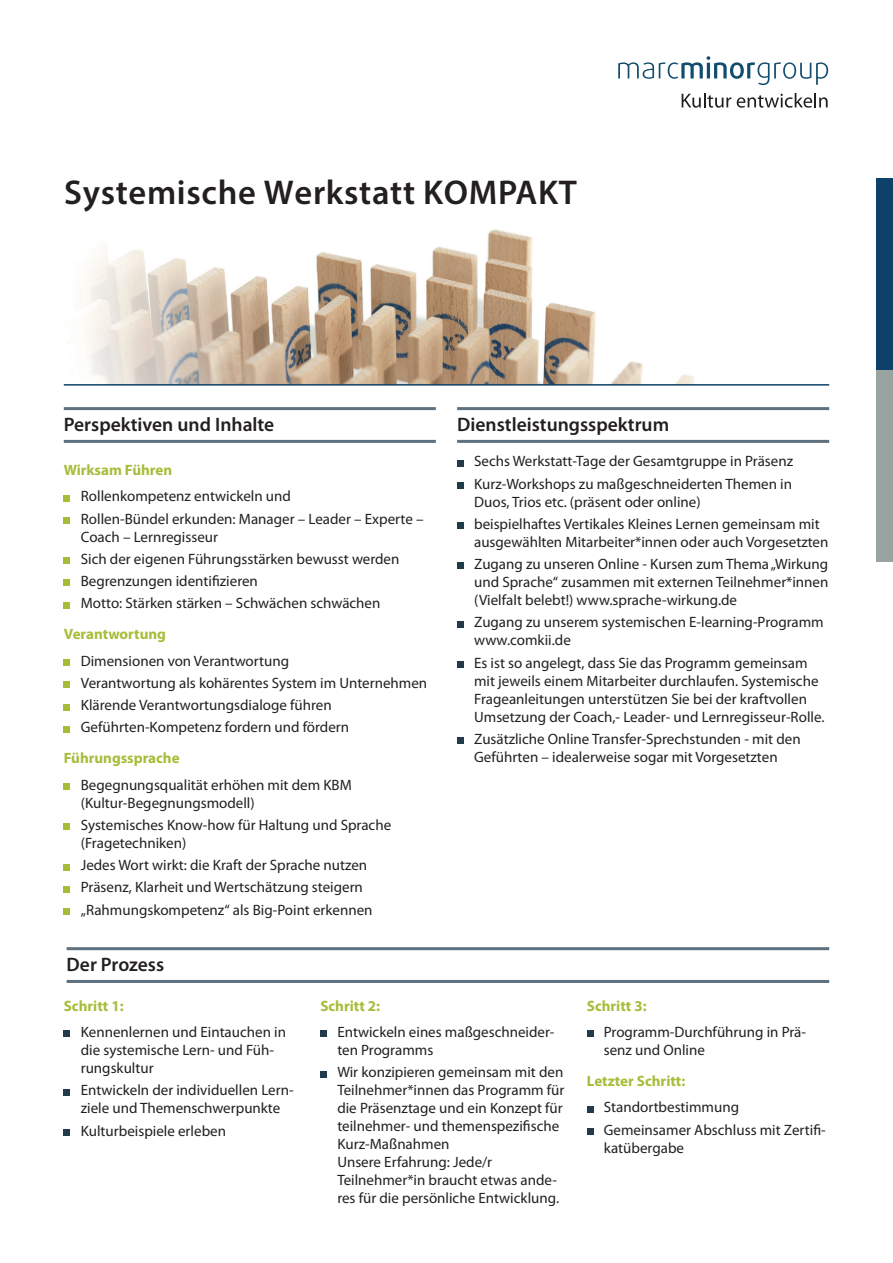
<style>
.page{position:relative;width:893px;height:1263px;background:#fff}
.page>*{position:absolute;margin:0;border:0;box-sizing:border-box;transform-origin:0 0}
.t1{font:600 34.5px "Myriad Pro";letter-spacing:.02em;color:#231f20}
.t2{font:600 19.5px "Myriad Pro";color:#231f20}
.t3{font:15px/18px "Myriad Pro";color:#231f20}
.t4{font:700 15px "Myriad Pro";color:#a7bd39}
</style>
<div class="page">
<div style="left:876px;top:179px;width:17px;height:191px;background:#0e4168"></div>
<div style="left:876px;top:370px;width:17px;height:191px;background:#99a3a0"></div>
<img style="left:80px;top:229px;width:615px;height:155px">
<hr style="left:64px;top:384px;width:765px;height:2px;background:#0e4168">
<hr style="left:64px;top:407px;width:372px;height:3px;background:#5d7180">
<hr style="left:64px;top:440px;width:372px;height:3px;background:#5d7180">
<svg style="left:64px;top:495px;width:6px;height:6px"></svg>
<div style="left:64px;top:517px;width:6px;height:7px;background:#a7bd39"></div>
<div style="left:64px;top:557px;width:6px;height:7px;background:#a7bd39"></div>
<svg style="left:64px;top:580px;width:6px;height:6px"></svg>
<svg style="left:64px;top:602px;width:6px;height:6px"></svg>
<div style="left:64px;top:659px;width:6px;height:7px;background:#a7bd39"></div>
<div style="left:64px;top:681px;width:6px;height:7px;background:#a7bd39"></div>
<svg style="left:64px;top:704px;width:6px;height:6px"></svg>
<svg style="left:64px;top:726px;width:6px;height:6px"></svg>
<div style="left:64px;top:783px;width:6px;height:7px;background:#a7bd39"></div>
<div style="left:64px;top:823px;width:6px;height:7px;background:#a7bd39"></div>
<svg style="left:64px;top:864px;width:6px;height:6px"></svg>
<svg style="left:64px;top:886px;width:6px;height:6px"></svg>
<div style="left:64px;top:908px;width:6px;height:7px;background:#a7bd39"></div>
<hr style="left:457px;top:407px;width:372px;height:3px;background:#5d7180">
<hr style="left:457px;top:440px;width:372px;height:3px;background:#5d7180">
<svg style="left:457px;top:460px;width:6px;height:6px"></svg>
<div style="left:457px;top:482px;width:6px;height:7px;background:#223b4b"></div>
<div style="left:457px;top:522px;width:6px;height:7px;background:#223b4b"></div>
<svg style="left:457px;top:563px;width:6px;height:6px"></svg>
<svg style="left:457px;top:621px;width:6px;height:6px"></svg>
<div style="left:457px;top:661px;width:6px;height:7px;background:#223b4b"></div>
<div style="left:457px;top:737px;width:6px;height:7px;background:#223b4b"></div>
<svg style="left:64px;top:1031px;width:6px;height:6px"></svg>
<svg style="left:64px;top:1089px;width:6px;height:6px"></svg>
<svg style="left:64px;top:1129px;width:6px;height:6px"></svg>
<div style="left:320px;top:1031px;width:7px;height:6px;background:#223b4b"></div>
<div style="left:320px;top:1071px;width:7px;height:6px;background:#223b4b"></div>
<svg style="left:587px;top:1031px;width:6px;height:6px"></svg>
<svg style="left:587px;top:1106px;width:6px;height:6px"></svg>
<svg style="left:587px;top:1128px;width:6px;height:6px"></svg>
<hr style="left:67px;top:947px;width:762px;height:3px;background:#5d7180">
<hr style="left:67px;top:980px;width:762px;height:3px;background:#5d7180">
<svg style="left:618px;top:56px;width:210px;height:29px"></svg>
<svg style="left:682px;top:93px;width:49px;height:15px"></svg>
<svg style="left:737px;top:93px;width:91px;height:15px"></svg>
<h1 class="t1" style="left:64px;top:171px;width:514px">Systemische Werkstatt KOMPAKT</h1>
<h2 class="t2" style="left:64px;top:412px;width:212px">Perspektiven und Inhalte</h2>
<p class="t4" style="left:64px;top:460px;width:110px">Wirksam Führen</p>
<p class="t3" style="left:81px;top:485px;width:344px;line-height:22.2px">Rollenkompetenz entwickeln und<br>Rollen-Bündel erkunden: Manager – Leader – Experte –</p>
<p class="t3" style="left:81px;top:525px;width:320px;line-height:22.2px">Coach – Lernregisseur<br>Sich der eigenen Führungsstärken bewusst werden Begrenzungen identifizieren<br>Motto: Stärken stärken – Schwächen schwächen</p>
<p class="t4" style="left:64px;top:624px;width:104px">Verantwortung</p>
<p class="t3" style="left:81px;top:649px;width:348px;line-height:22.2px">Dimensionen von Verantwortung<br>Verantwortung als kohärentes System im Unternehmen Klärende Verantwortungsdialoge führen Geführten-Kompetenz fordern und fördern</p>
<p class="t4" style="left:64px;top:748px;width:117px">Führungssprache</p>
<p class="t3" style="left:81px;top:775px;width:272px">Begegnungsqualität erhöhen mit dem KBM (Kultur-Begegnungsmodell)</p>
<p class="t3" style="left:81px;top:816px;width:312px">Systemisches Know-how für Haltung und Sprache (Fragetechniken)</p>
<p class="t3" style="left:81px;top:854px;width:293px;line-height:22.2px">Jedes Wort wirkt: die Kraft der Sprache nutzen<br>Präsenz, Klarheit und Wertschätzung steigern „Rahmungskompetenz“ als Big-Point erkennen</p>
<h2 class="t2" style="left:67px;top:952px;width:99px">Der Prozess</h2>
<h2 class="t2" style="left:457px;top:412px;width:214px">Dienstleistungsspektrum</h2>
<p class="t3" style="left:474px;top:450px;width:321px;line-height:22.2px">Sechs Werkstatt-Tage der Gesamtgruppe in Präsenz<br>Kurz-Workshops zu maßgeschneiderten Themen in</p>
<p class="t3" style="left:474px;top:490px;width:347px;line-height:22.2px">Duos, Trios etc. (präsent oder online)<br>beispielhaftes Vertikales Kleines Lernen gemeinsam mit</p>
<p class="t3" style="left:474px;top:530px;width:356px;line-height:22.2px">ausgewählten Mitarbeiter*innen oder auch Vorgesetzten<br>Zugang zu unseren Online - Kursen zum Thema „Wirkung</p>
<p class="t3" style="left:474px;top:573px;width:356px">und Sprache“ zusammen mit externen Teilnehmer*innen (Vielfalt belebt!) www.sprache-wirkung.de</p>
<p class="t3" style="left:474px;top:613px;width:351px">Zugang zu unserem systemischen E-learning-Programm www.comkii.de</p>
<p class="t3" style="left:474px;top:653px;width:352px">Es ist so angelegt, dass Sie das Programm gemeinsam mit jeweils einem Mitarbeiter durchlaufen. Systemische Frageanleitungen unterstützen Sie bei der kraftvollen Umsetzung der Coach,- Leader- und Lernregisseur-Rolle.</p>
<p class="t3" style="left:474px;top:730px;width:328px">Zusätzliche Online Transfer-Sprechstunden - mit den<br>Geführten – idealerweise sogar mit Vorgesetzten</p>
<p class="t4" style="left:64px;top:996px;width:61px">Schritt 1:</p>
<p class="t3" style="left:81px;top:1023px;width:207px">Kennenlernen und Eintauchen in die systemische Lern- und Füh&shy;rungskultur</p>
<p class="t3" style="left:81px;top:1081px;width:214px">Entwickeln der individuellen Lern&shy;ziele und Themenschwerpunkte</p>
<p class="t3" style="left:81px;top:1121px;width:147px">Kulturbeispiele erleben</p>
<p class="t4" style="left:320px;top:996px;width:61px">Schritt 2:</p>
<p class="t3" style="left:337px;top:1023px;width:219px">Entwickeln eines maßgeschneider&shy;ten Programms</p>
<p class="t3" style="left:337px;top:1063px;width:229px">Wir konzipieren gemeinsam mit den<br>Teilnehmer*innen das Programm für die Präsenztage und ein Konzept für teilnehmer- und themenspezifische<br>Kurz-Maßnahmen<br>Unsere Erfahrung: Jede/r<br>Teilnehmer*in braucht etwas ande&shy;res für die persönliche Entwicklung.</p>
<p class="t4" style="left:587px;top:996px;width:61px">Schritt 3:</p>
<p class="t3" style="left:604px;top:1023px;width:204px">Programm-Durchführung in Prä&shy;senz und Online</p>
<p class="t4" style="left:587px;top:1071px;width:100px">Letzter Schritt:</p>
<p class="t3" style="left:604px;top:1096px;width:223px;line-height:22.2px">Standortbestimmung<br>Gemeinsamer Abschluss mit Zertifi-</p>
<p class="t3" style="left:604px;top:1138px;width:82px">katübergabe</p>
</div>
